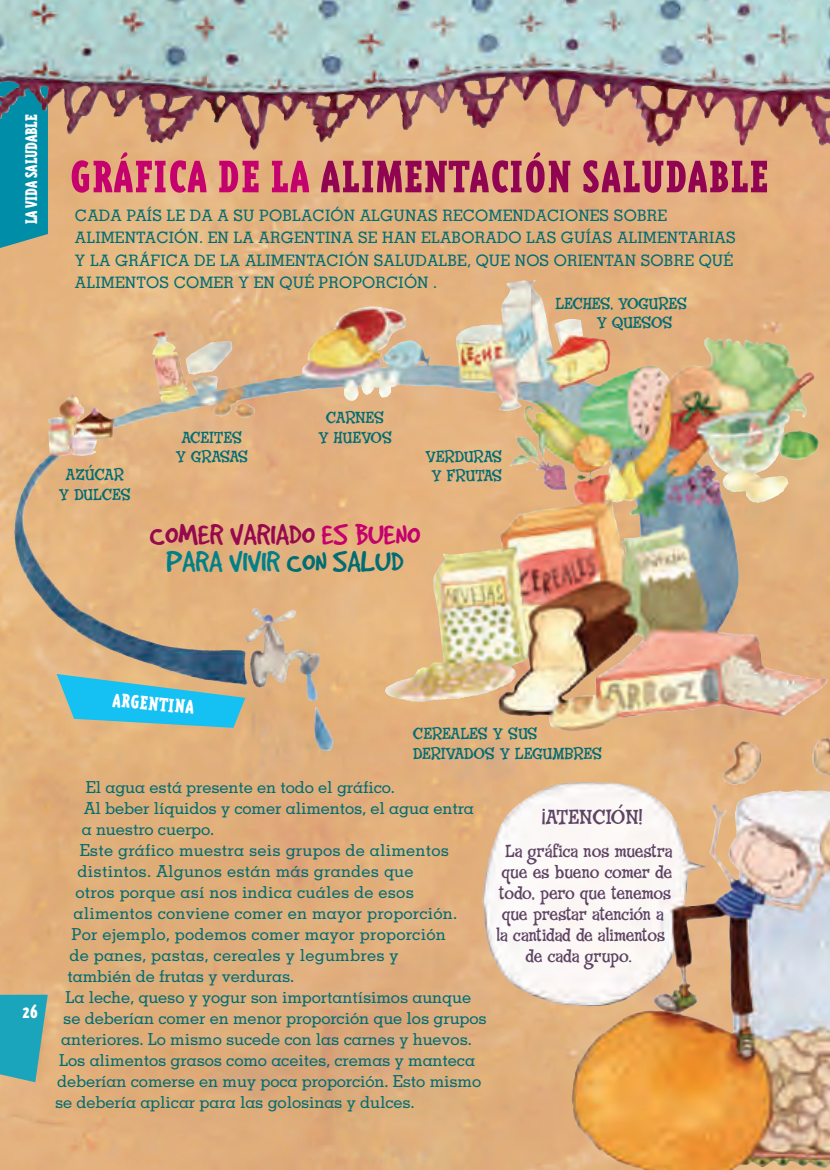
<style>
.page{position:relative;width:830px;height:1170px;background:#fff}
.page>*{position:absolute;margin:0;border:0;box-sizing:border-box;transform-origin:0 0}
.t1{font:900 52.5px "Triplex Cond Serif";letter-spacing:.035em;color:#900452}
.t2{font:33px/27px "Comet";color:#97094d;text-align:center}
.t3{font:900 22.5px "Triplex Cond Serif";color:#fff}
.t4{font:21px "Fink Roman";color:#5e4363}
.t5{font:900 19.5px "Triplex Cond Serif";color:#fff}
.t6{font:18px "Fink Roman";letter-spacing:-.02em;color:#5e4363}
.t7{font:500 16.5px "Memphis";letter-spacing:-.01em;color:#006d73}
.t8{font:500 16.5px "Memphis";letter-spacing:.01em;color:#006d73}
.t9{font:16.5px/19.5px "Fink Roman";letter-spacing:-.02em;color:#006d73;text-align:center}
.t10{font:500 15.75px/22.5px "Memphis";letter-spacing:.01em;color:#006d73}
.s1{color:#c4016d}
.s2{color:#008189}
.s3{color:#006d73}
</style>
<div class="page">
<img style="left:0;top:139px;width:829px;height:1030px">
<svg style="left:0;top:139px;width:48px;height:115px;background:#1991a3"></svg>
<img style="left:0;top:0;width:829px;height:139px">
<svg style="left:0;top:994px;width:48px;height:88px;background:#3ca7b1"></svg>
<img style="left:740px;top:737px;width:89px;height:46px">
<img style="left:536px;top:292px;width:63px;height:61px">
<svg style="left:57px;top:674px;width:188px;height:53px;background:#56b8c9"></svg>
<p class="t5" style="left:19px;top:224px;width:111px;rotate:-90deg">LA VIDA SALUDABLE</p>
<h1 class="t1" style="left:70px;top:143px;width:698px"><span class="s1">GRÁFICA DE LA</span> ALIMENTACIÓN SALUDABLE</h1>
<p class="t10" style="left:75px;top:205px;width:662px">CADA PAÍS LE DA A SU POBLACIÓN ALGUNAS RECOMENDACIONES SOBRE ALIMENTACIÓN. EN LA ARGENTINA SE HAN ELABORADO LAS GUÍAS ALIMENTARIAS Y LA GRÁFICA DE LA ALIMENTACIÓN SALUDALBE, QUE NOS ORIENTAN SOBRE QUÉ ALIMENTOS COMER Y EN QUÉ PROPORCIÓN .</p>
<p class="t9" style="left:596px;top:295px;width:92px;text-align:left;text-indent:-41px">LECHES, YOGURES<br>Y QUESOS</p>
<p class="t9" style="left:58px;top:467px;width:74px">AZÚCAR<br>Y DULCES</p>
<p class="t9" style="left:175px;top:429px;width:74px">ACEITES<br>Y GRASAS</p>
<p class="t9" style="left:318px;top:410px;width:75px">CARNES<br>Y HUEVOS</p>
<p class="t9" style="left:425px;top:448px;width:79px">VERDURAS<br>Y FRUTAS</p>
<h2 class="t2" style="left:150px;top:520px;width:271px">COMER VARIADO <span class="s1">ES BUENO<br></span><span class="s2">PARA VIVIR</span> <span class="s3">CON SALUD</span></h2>
<h3 class="t3" style="left:22px;top:997px;width:17px">26</h3>
<h3 class="t3" style="left:114px;top:685px;width:83px;rotate:5deg">ARGENTINA</h3>
<p class="t9" style="left:412px;top:726px;width:191px;text-align:left">CEREALES Y SUS<br>DERIVADOS Y LEGUMBRES</p>
<p class="t7" style="left:86px;top:780px;width:310px">El agua está presente en todo el gráfico.</p>
<p class="t7" style="left:84px;top:801px;width:391px">Al beber líquidos y comer alimentos, el agua entra</p>
<p class="t7" style="left:82px;top:822px;width:134px">a nuestro cuerpo.</p>
<p class="t8" style="left:80px;top:843px;width:371px">Este gráfico muestra seis grupos de alimentos</p>
<p class="t8" style="left:78px;top:864px;width:337px">distintos. Algunos están más grandes que</p>
<p class="t8" style="left:76px;top:885px;width:339px">otros porque así nos indica cuáles de esos</p>
<p class="t8" style="left:73px;top:906px;width:385px">alimentos conviene comer en mayor proporción.</p>
<p class="t8" style="left:71px;top:927px;width:375px">Por ejemplo, podemos comer mayor proporción</p>
<p class="t8" style="left:69px;top:948px;width:330px">de panes, pastas, cereales y legumbres y</p>
<p class="t7" style="left:67px;top:969px;width:228px">también de frutas y verduras.</p>
<p class="t7" style="left:65px;top:990px;width:407px">La leche, queso y yogur son importantísimos aunque</p>
<p class="t7" style="left:63px;top:1011px;width:425px">se deberían comer en menor proporción que los grupos</p>
<p class="t7" style="left:61px;top:1032px;width:412px">anteriores. Lo mismo sucede con las carnes y huevos.</p>
<p class="t7" style="left:59px;top:1053px;width:417px">Los alimentos grasos como aceites, cremas y manteca</p>
<p class="t7" style="left:57px;top:1074px;width:425px">deberían comerse en muy poca proporción. Esto mismo</p>
<p class="t7" style="left:55px;top:1095px;width:361px">se debería aplicar para las golosinas y dulces.</p>
<p class="t4" style="left:541px;top:808px;width:102px">¡ATENCIÓN!</p>
<p class="t6" style="left:505px;top:843px;width:169px">La gráfica nos muestra</p>
<p class="t6" style="left:501px;top:864px;width:172px">que es bueno comer de</p>
<p class="t6" style="left:498px;top:885px;width:174px">todo, pero que tenemos</p>
<p class="t6" style="left:501px;top:906px;width:163px">que prestar atención a</p>
<p class="t6" style="left:496px;top:927px;width:170px">la cantidad de alimentos</p>
<p class="t6" style="left:525px;top:948px;width:107px">de cada grupo.</p>
</div>
